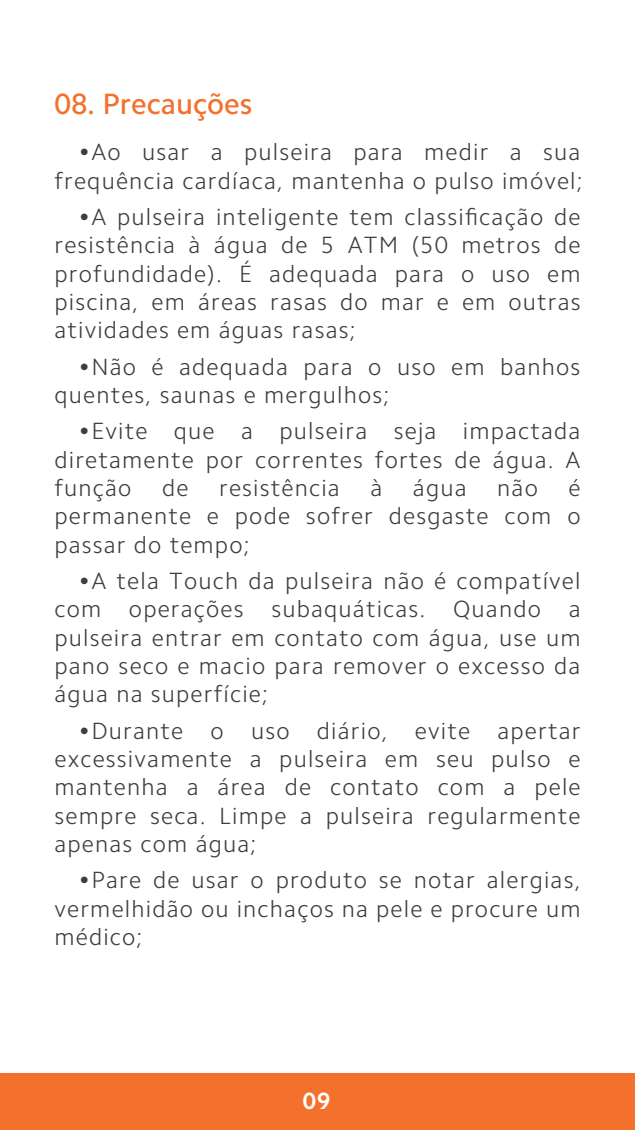
<style>
.page{position:relative;width:635px;height:1130px;background:#fff}
.page>*{position:absolute;margin:0;border:0;box-sizing:border-box;transform-origin:0 0}
.t1{font:500 29.6px "Camphor Pro";color:#f3712c}
.t2{font:300 23.6px/28.4px "Camphor Pro";letter-spacing:.05em;color:#3b3f41;text-align:justify}
.t3{font:700 23.6px "Camphor Pro";color:#fff}
</style>
<div class="page">
<div style="left:0;top:1073px;width:635px;height:56px;background:#f3712c"></div>
<p class="t1" style="left:54px;top:87px;width:199px">08. Precauções</p>
<p class="t2" style="left:54px;top:138px;width:530px;text-align:right">•Ao usar a pulseira para medir a sua frequência cardíaca, mantenha o pulso imóvel;</p>
<p class="t2" style="left:54px;top:203px;width:528px;text-indent:24px">•A pulseira inteligente tem classificação de resistência à água de 5 ATM (50 metros de profundidade). É adequada para o uso em piscina, em áreas rasas do mar e em outras atividades em águas rasas;</p>
<p class="t2" style="left:54px;top:352px;width:528px;text-indent:24px">•Não é adequada para o uso em banhos quentes, saunas e mergulhos;</p>
<p class="t2" style="left:54px;top:417px;width:528px;text-indent:24px">•Evite que a pulseira seja impactada diretamente por correntes fortes de água. A função</p>
<p class="t2" style="left:54px;top:473px;width:528px;text-indent:514px">é permanente e pode sofrer desgaste com o passar do tempo;</p>
<p class="t2" style="left:54px;top:566px;width:528px;text-indent:24px">•A tela Touch da pulseira não é compatível com operações subaquáticas. Quando a pulseira entrar em contato com água, use um pano seco e macio para remover o excesso da água na superfície;</p>
<p class="t2" style="left:54px;top:716px;width:528px;text-indent:24px">•Durante o uso diário, evite apertar excessivamente a pulseira em seu pulso e mantenha a área de contato com a pele sempre seca. Limpe a pulseira regularmente apenas com água;</p>
<p class="t2" style="left:54px;top:865px;width:528px;text-indent:24px">•Pare de usar o produto se notar alergias, vermelhidão ou inchaços na pele e procure um médico;</p>
<p class="t2" style="left:162px;top:473px;width:28px">de</p>
<p class="t2" style="left:219px;top:473px;width:122px">resistência</p>
<p class="t2" style="left:370px;top:473px;width:13px">à</p>
<p class="t2" style="left:413px;top:473px;width:55px">água</p>
<p class="t2" style="left:497px;top:473px;width:42px">não</p>
<p class="t3" style="left:303px;top:1087px;width:29px">09</p>
</div>
